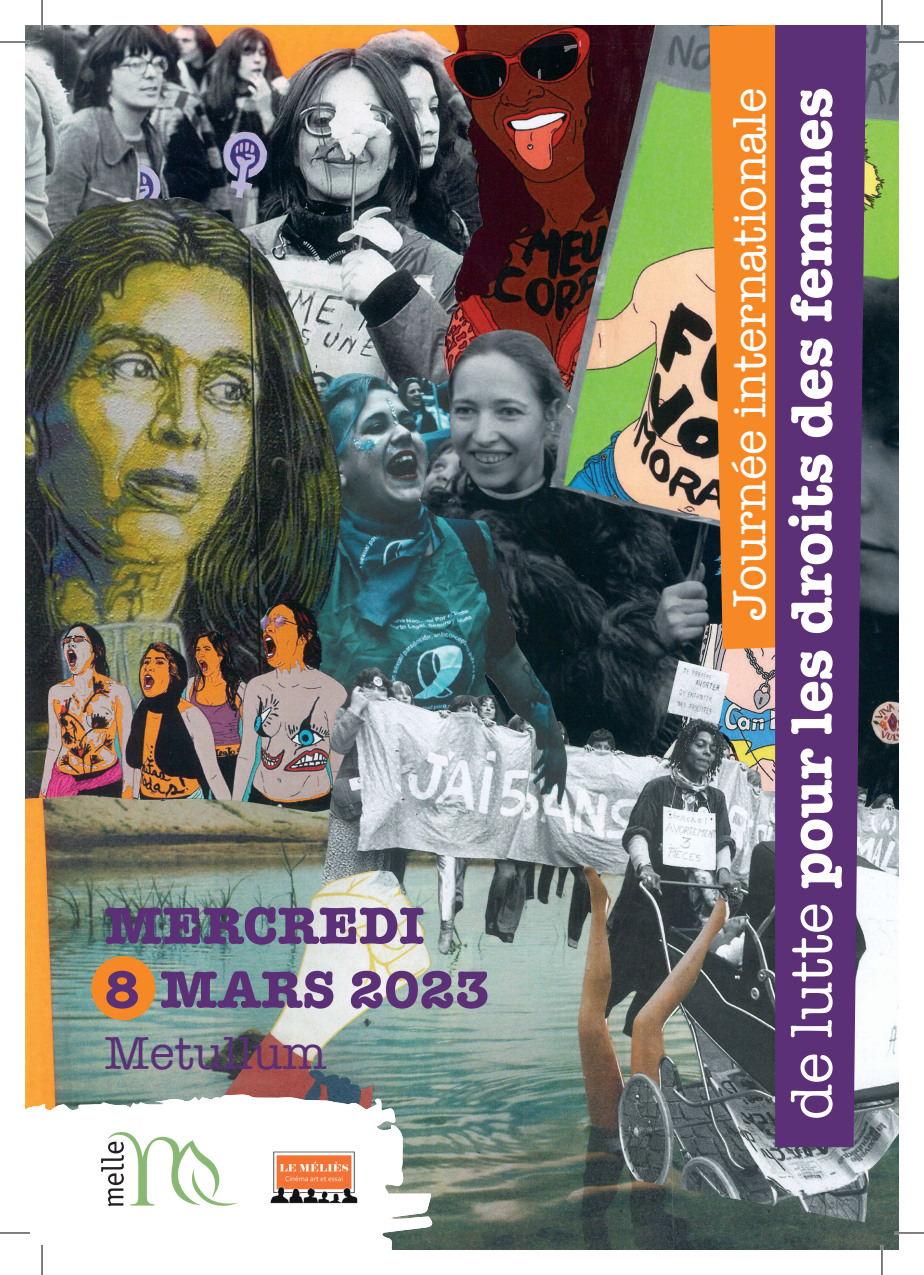
<style>
.page{position:relative;width:924px;height:1275px;background:#fff}
.page>*{position:absolute;margin:0;border:0;box-sizing:border-box;transform-origin:0 0}
.t1{font:700 60px "American Typewriter";color:#fff}
.t2{font:700 53.8px/64px "American Typewriter";color:#5c3076}
.t3{font:48px "American Typewriter";color:#fff}
.t4{font:47.6px "American Typewriter";color:#5c3076}
.s1{font-weight:400}
</style>
<div class="page">
<img style="left:25px;top:25px;width:873px;height:1225px">
<svg style="left:709px;top:25px;width:65px;height:624px;background:#e2862d"></svg>
<svg style="left:774px;top:25px;width:91px;height:1122px;background:#5f3676"></svg>
<div style="left:91px;top:956px;width:64px;height:64px;background:#f68925;border-radius:50%"></div>
<svg style="left:25px;top:1094px;width:408px;height:156px"></svg>
<svg style="left:356px;top:1121px;width:10px;height:6px"></svg>
<svg style="left:101px;top:1131px;width:137px;height:81px"></svg>
<div style="left:270px;top:1149px;width:87px;height:61px;background:#fff;border-radius:2px"></div>
<img style="left:270px;top:1149px;width:87px;height:55px">
<hr style="left:0;top:41px;width:30px;height:2px;background:#fff">
<hr style="left:893px;top:41px;width:30px;height:2px;background:#fff">
<hr style="left:0;top:1231px;width:30px;height:3px;background:#fff">
<hr style="left:893px;top:1231px;width:30px;height:3px;background:#fff">
<hr style="left:41px;top:0;width:2px;height:30px;background:#fff">
<hr style="left:41px;top:1245px;width:2px;height:30px;background:#fff">
<hr style="left:880px;top:0;width:2px;height:30px;background:#fff">
<hr style="left:880px;top:1245px;width:2px;height:30px;background:#fff">
<hr style="left:0;top:42px;width:30px;height:1px;background:#000">
<hr style="left:893px;top:42px;width:30px;height:1px;background:#000">
<hr style="left:0;top:1232px;width:30px;height:1px;background:#000">
<hr style="left:893px;top:1232px;width:30px;height:1px;background:#000">
<hr style="left:42px;top:0;width:1px;height:30px;background:#000">
<hr style="left:42px;top:1245px;width:1px;height:30px;background:#000">
<hr style="left:881px;top:0;width:1px;height:30px;background:#000">
<hr style="left:881px;top:1245px;width:1px;height:30px;background:#000">
<p class="t2" style="left:104px;top:891px;width:387px">MERCREDI<br>8 MARS 2023</p>
<p class="t4" style="left:104px;top:1016px;width:223px">Metullum</p>
<p class="t3" style="left:712px;top:621px;width:535px;rotate:-90deg">Journée internationale</p>
<p class="t1" style="left:759px;top:1120px;width:1034px;rotate:-90deg"><span class="s1">de lutte</span> pour les droits des femmes</p>
</div>
